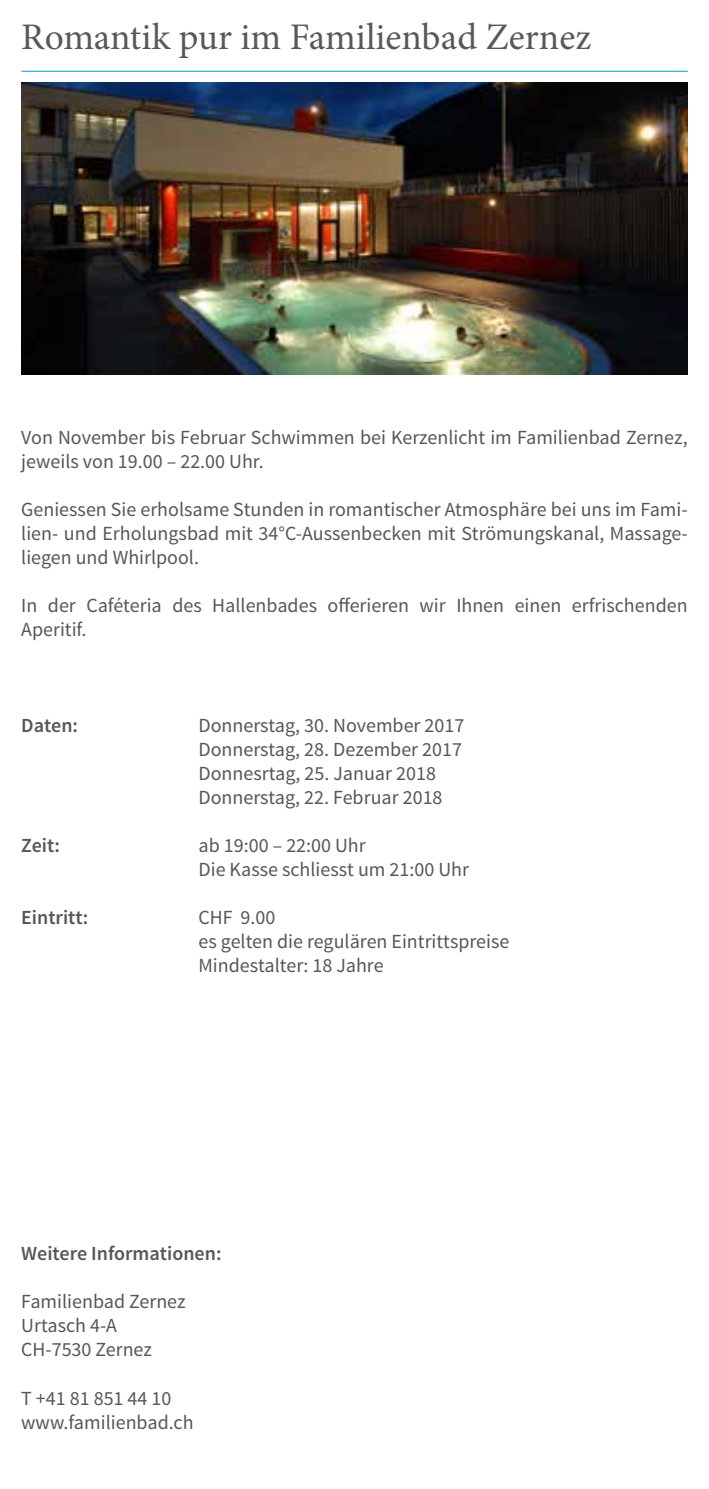
<style>
.page{position:relative;width:709px;height:1489px;background:#fff}
.page>*{position:absolute;margin:0;border:0;box-sizing:border-box;transform-origin:0 0}
.t1{font:37.5px "Minion Pro";color:#565859}
.t2{font:20px/24px "Source Sans Pro";color:#555758}
.t3{font:600 20px "Source Sans Pro";color:#555758}
</style>
<div class="page">
<hr style="left:21px;top:71px;width:666px;height:1px;background:#009ddb">
<img style="left:21px;top:83px;width:666px;height:291px">
<h1 class="t1" style="left:21px;top:11px;width:571px">Romantik pur im Familienbad Zernez</h1>
<p class="t2" style="left:21px;top:425px;width:668px">Von November bis Februar Schwimmen bei Kerzenlicht im Familienbad Zernez, jeweils von 19.00 – 22.00 Uhr.</p>
<p class="t2" style="left:21px;top:497px;width:668px;text-align:justify">Geniessen Sie erholsame Stunden in romantischer Atmosphäre bei uns im Fami&shy;lien- und Erholungsbad mit 34°C-Aussenbecken mit Strömungskanal, Massage&shy;liegen und Whirlpool.</p>
<p class="t2" style="left:21px;top:593px;width:668px">In der Caféteria des Hallenbades offerieren wir Ihnen einen erfrischenden<br>Aperitif.</p>
<p class="t3" style="left:21px;top:712px;width:58px">Daten:</p>
<p class="t2" style="left:198px;top:713px;width:267px">Donnerstag, 30. November 2017<br>Donnerstag, 28. Dezember 2017<br>Donnesrtag, 25. Januar 2018<br>Donnerstag, 22. Februar 2018</p>
<p class="t3" style="left:21px;top:832px;width:40px">Zeit:</p>
<p class="t2" style="left:198px;top:833px;width:272px">ab 19:00 – 22:00 Uhr<br>Die Kasse schliesst um 21:00 Uhr</p>
<p class="t3" style="left:21px;top:904px;width:69px">Eintritt:</p>
<p class="t2" style="left:198px;top:905px;width:312px">CHF 9.00<br>es gelten die regulären Eintrittspreise<br>Mindestalter: 18 Jahre</p>
<p class="t3" style="left:21px;top:1240px;width:202px">Weitere Informationen:</p>
<p class="t2" style="left:21px;top:1289px;width:166px">Familienbad Zernez<br>Urtasch 4-A<br>CH-7530 Zernez</p>
<p class="t2" style="left:21px;top:1385px;width:174px">T +41 81 851 44 10 www.familienbad.ch</p>
</div>
